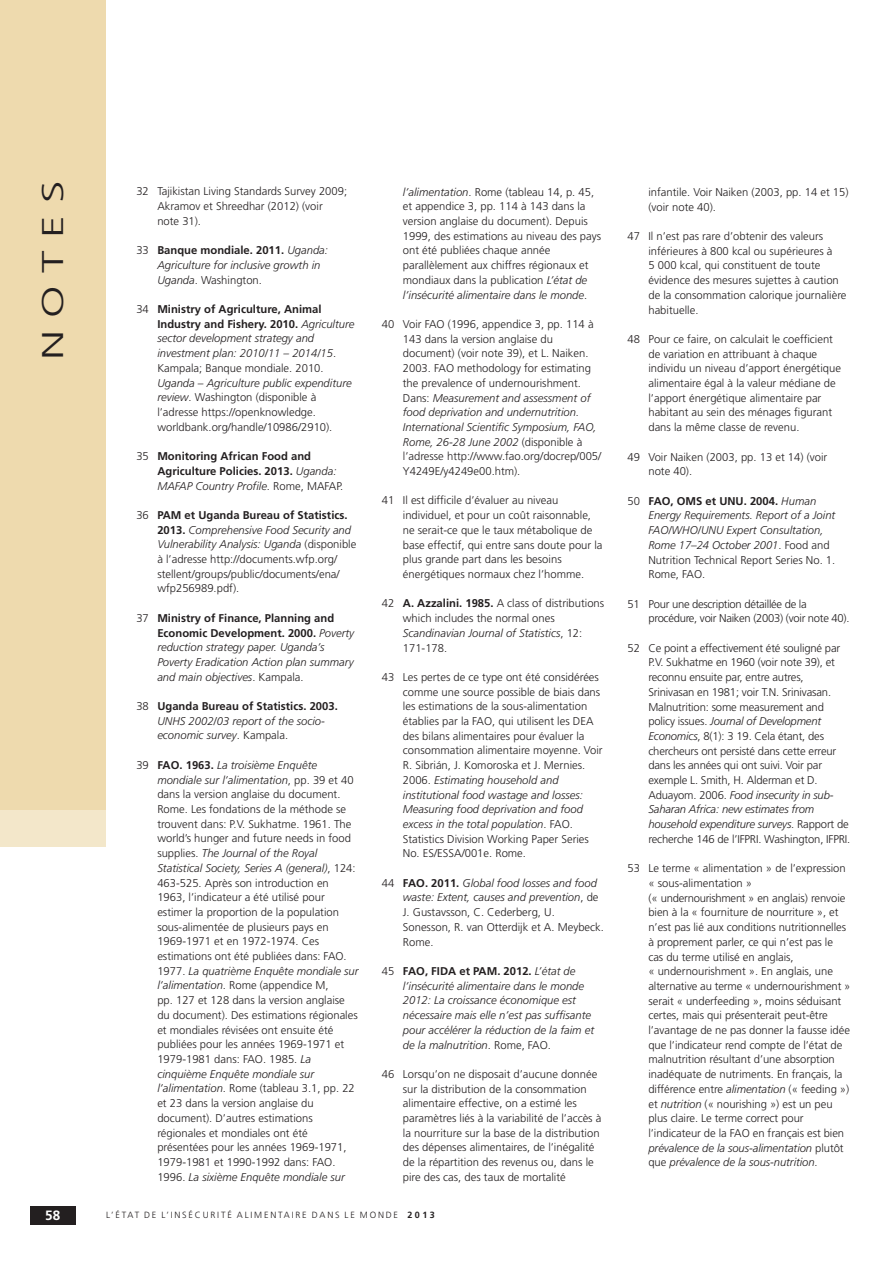
<style>
.page{position:relative;width:893px;height:1263px;background:#fff}
.page>*{position:absolute;margin:0;border:0;box-sizing:border-box;transform-origin:0 0}
.t1{font:300 30px "Frutiger LT Std";color:#231f20;scale:1.5 1}
.t2{font:700 13.5px "Frutiger LT Std";color:#fff}
.t3{font:300 11.25px/14.7px "Frutiger LT Std";color:#231f20}
.t4{font:italic 300 11.25px/14.7px "Frutiger LT Std";color:#231f20}
.t5{font:700 11.25px/14.7px "Frutiger LT Std";color:#231f20}
.t6{font:300 11.25px/14.7px "Frutiger LT Std";letter-spacing:-.025em;color:#231f20}
.t7{font:300 9px "Frutiger LT Std";letter-spacing:.2em;color:#231f20}
.s1{font-style:normal}
.s2{font-weight:700;font-style:normal}
.s3{font-style:italic}
.s4{font-weight:300}
.s5{font-weight:300;font-style:italic}
.s6{font-weight:700}
</style>
<div class="page">
<div style="left:0;top:0;width:105px;height:846px;background:#eedaae"></div>
<div style="left:0;top:810px;width:105px;height:36px;background:#f3e7ca"></div>
<div style="left:30px;top:1206px;width:45px;height:18px;background:#231f20"></div>
<h1 class="t1" style="left:36px;top:360px;width:122px;rotate:-90deg">N O T E S</h1>
<p class="t3" style="left:157px;top:184px;width:191px;text-indent:-21px">32 Tajikistan Living Standards Survey 2009;<br>Akramov et Shreedhar (2012) (voir note 31).</p>
<p class="t4" style="left:157px;top:243px;width:172px;text-indent:-21px"><span class="s1">33</span> <span class="s2">Banque mondiale. 2011.</span> Uganda:<br>Agriculture for inclusive growth in<br>Uganda<span class="s1">. Washington.</span></p>
<p class="t4" style="left:157px;top:302px;width:199px;text-indent:-21px"><span class="s1">34</span> <span class="s2">Ministry of Agriculture, Animal Industry and Fishery. 2010.</span> Agriculture sector development strategy and investment plan: 2010/11 – 2014/15<span class="s1">.<br>Kampala; Banque mondiale. 2010.</span></p>
<p class="t3" style="left:157px;top:375px;width:196px"><span class="s3">Uganda – Agriculture public expenditure review</span>. Washington (disponible à l’adresse https://openknowledge. worldbank.org/handle/10986/2910).</p>
<p class="t5" style="left:157px;top:449px;width:188px;text-indent:-21px"><span class="s4">35</span> Monitoring African Food and<br>Agriculture Policies. 2013. <span class="s5">Uganda:<br>MAFAP Country Profile</span><span class="s4">. Rome, MAFAP.</span></p>
<p class="t3" style="left:157px;top:508px;width:201px;text-indent:-21px">36 <span class="s6">PAM et Uganda Bureau of Statistics.<br>2013.</span> <span class="s3">Comprehensive Food Security and Vulnerability Analysis: Uganda</span> (disponible à l’adresse http://documents.wfp.org/ stellent/groups/public/documents/ena/ wfp256989.pdf).</p>
<p class="t4" style="left:157px;top:611px;width:198px;text-indent:-21px"><span class="s1">37</span> <span class="s2">Ministry of Finance, Planning and Economic Development. 2000.</span> Poverty reduction strategy paper. Uganda’s Poverty Eradication Action plan summary and main objectives<span class="s1">. Kampala.</span></p>
<p class="t4" style="left:157px;top:699px;width:182px;text-indent:-21px"><span class="s1">38</span> <span class="s2">Uganda Bureau of Statistics. 2003.<br></span>UNHS 2002/03 report of the socio&shy;economic survey<span class="s1">. Kampala.</span></p>
<p class="t3" style="left:157px;top:758px;width:203px;text-indent:-21px">39 <span class="s6">FAO. 1963.</span> <span class="s3">La troisième Enquête mondiale sur l’alimentation</span>, pp. 39 et 40 dans la version anglaise du document.<br>Rome. Les fondations de la méthode se trouvent dans: P.V. Sukhatme. 1961. The world’s hunger and future needs in food supplies. <span class="s3">The Journal of the Royal Statistical Society, Series A (general)</span>, 124:<br>463-525. Après son introduction en 1963, l’indicateur a été utilisé pour estimer la proportion de la population sous-alimentée de plusieurs pays en 1969-1971 et en 1972-1974. Ces estimations ont été publiées dans: FAO.<br>1977. <span class="s3">La quatrième Enquête mondiale sur l’alimentation</span>. Rome (appendice M,<br>pp. 127 et 128 dans la version anglaise du document). Des estimations régionales et mondiales révisées ont ensuite été publiées pour les années 1969-1971 et 1979-1981 dans: FAO. 1985. <span class="s3">La cinquième Enquête mondiale sur l’alimentation</span>. Rome (tableau 3.1, pp. 22 et 23 dans la version anglaise du document). D’autres estimations régionales et mondiales ont été présentées pour les années 1969-1971, 1979-1981 et 1990-1992 dans: FAO.<br>1996. <span class="s3">La sixième Enquête mondiale sur</span></p>
<p class="t3" style="left:403px;top:185px;width:200px"><span class="s3">l’alimentation</span>. Rome (tableau 14, p. 45, et appendice 3, pp. 114 à 143 dans la version anglaise du document). Depuis 1999, des estimations au niveau des pays ont été publiées chaque année parallèlement aux chiffres régionaux et mondiaux dans la publication <span class="s3">L’état de l’insécurité alimentaire dans le monde</span>.</p>
<p class="t3" style="left:403px;top:317px;width:200px;text-indent:-21px">40 Voir FAO (1996, appendice 3, pp. 114 à 143 dans la version anglaise du document) (voir note 39), et L. Naiken.<br>2003. FAO methodology for estimating the prevalence of undernourishment.<br>Dans: <span class="s3">Measurement and assessment of food deprivation and undernutrition.<br>International Scientific Symposium, FAO, Rome, 26-28 June 2002</span> (disponible à l’adresse http://www.fao.org/docrep/005/ Y4249E/y4249e00.htm).</p>
<p class="t3" style="left:403px;top:493px;width:201px;text-indent:-21px">41 Il est difficile d’évaluer au niveau individuel, et pour un coût raisonnable, ne serait-ce que le taux métabolique de base effectif, qui entre sans doute pour la plus grande part dans les besoins énergétiques normaux chez l’homme.</p>
<p class="t3" style="left:403px;top:596px;width:203px;text-indent:-21px">42 <span class="s6">A. Azzalini. 1985.</span> A class of distributions which includes the normal ones<br><span class="s3">Scandinavian Journal of Statistics</span>, 12:<br>171-178.</p>
<p class="t3" style="left:403px;top:670px;width:201px;text-indent:-21px">43 Les pertes de ce type ont été considérées comme une source possible de biais dans les estimations de la sous-alimentation établies par la FAO, qui utilisent les DEA des bilans alimentaires pour évaluer la consommation alimentaire moyenne. Voir R. Sibrián, J. Komoroska et J. Mernies.<br>2006. <span class="s3">Estimating household and institutional food wastage and losses:<br>Measuring food deprivation and food excess in the total population</span>. FAO.<br>Statistics Division Working Paper Series No. ES/ESSA/001e. Rome.</p>
<p class="t3" style="left:403px;top:876px;width:203px;text-indent:-21px">44 <span class="s6">FAO. 2011.</span> <span class="s3">Global food losses and food waste: Extent, causes and prevention</span>, de<br>J. Gustavsson, C. Cederberg, U.<br>Sonesson, R. van Otterdijk et A. Meybeck.<br>Rome.</p>
<p class="t4" style="left:403px;top:964px;width:193px;text-indent:-21px"><span class="s1">45</span> <span class="s2">FAO, FIDA et PAM. 2012.</span> L’état de l’insécurité alimentaire dans le monde 2012: La croissance économique est nécessaire mais elle n’est pas suffisante pour accélérer la réduction de la faim et de la malnutrition<span class="s1">. Rome, FAO.</span></p>
<p class="t3" style="left:403px;top:1067px;width:200px;text-indent:-21px">46 Lorsqu’on ne disposait d’aucune donnée sur la distribution de la consommation alimentaire effective, on a estimé les paramètres liés à la variabilité de l’accès à la nourriture sur la base de la distribution des dépenses alimentaires, de l’inégalité de la répartition des revenus ou, dans le pire des cas, des taux de mortalité</p>
<p class="t3" style="left:648px;top:185px;width:202px">infantile. Voir Naiken (2003, pp. 14 et 15) (voir note 40).</p>
<p class="t3" style="left:648px;top:229px;width:200px;text-indent:-21px">47 Il n’est pas rare d’obtenir des valeurs inférieures à 800 kcal ou supérieures à<br>5 000 kcal, qui constituent de toute évidence des mesures sujettes à caution de la consommation calorique journalière habituelle.</p>
<p class="t3" style="left:648px;top:332px;width:194px;text-indent:-21px">48 Pour ce faire, on calculait le coefficient de variation en attribuant à chaque individu un niveau d’apport énergétique alimentaire égal à la valeur médiane de l’apport énergétique alimentaire par habitant au sein des ménages figurant dans la même classe de revenu.</p>
<p class="t3" style="left:648px;top:449px;width:180px;text-indent:-21px">49 Voir Naiken (2003, pp. 13 et 14) (voir note 40).</p>
<p class="t4" style="left:648px;top:494px;width:188px;text-indent:-21px"><span class="s1">50</span> <span class="s2">FAO, OMS et UNU. 2004.</span> Human<br>Energy Requirements. Report of a Joint<br>FAO/WHO/UNU Expert Consultation,<br>Rome 17–24 October 2001<span class="s1">. Food and<br>Nutrition Technical Report Series No. 1.<br>Rome, FAO.</span></p>
<p class="t6" style="left:648px;top:596px;width:203px;text-indent:-21px">51 Pour une description détaillée de la procédure, voir Naiken (2003) (voir note 40).</p>
<p class="t3" style="left:648px;top:641px;width:203px;text-indent:-21px">52 Ce point a effectivement été souligné par P.V. Sukhatme en 1960 (voir note 39), et reconnu ensuite par, entre autres, Srinivasan en 1981; voir T.N. Srinivasan.<br>Malnutrition: some measurement and policy issues. <span class="s3">Journal of Development Economics</span>, 8(1): 3 19. Cela étant, des chercheurs ont persisté dans cette erreur dans les années qui ont suivi. Voir par exemple L. Smith, H. Alderman et D.<br>Aduayom. 2006. <span class="s3">Food insecurity in sub-Saharan Africa: new estimates from household expenditure surveys</span>. Rapport de recherche 146 de l’IFPRI. Washington, IFPRI.</p>
<p class="t3" style="left:648px;top:861px;width:204px;text-indent:-21px">53 Le terme « alimentation » de l’expression « sous-alimentation »<br>(« undernourishment » en anglais) renvoie bien à la « fourniture de nourriture », et n’est pas lié aux conditions nutritionnelles à proprement parler, ce qui n’est pas le cas du terme utilisé en anglais,<br>« undernourishment ». En anglais, une alternative au terme « undernourishment » serait « underfeeding », moins séduisant certes, mais qui présenterait peut-être l’avantage de ne pas donner la fausse idée que l’indicateur rend compte de l’état de malnutrition résultant d’une absorption inadéquate de nutriments. En français, la différence entre <span class="s3">alimentation</span> (« feeding ») et <span class="s3">nutrition</span> (« nourishing ») est un peu plus claire. Le terme correct pour l’indicateur de la FAO en français est bien <span class="s3">prévalence de la sous-alimentation</span> plutôt que <span class="s3">prévalence de la sous-nutrition</span>.</p>
<p class="t2" style="left:45px;top:1207px;width:17px">58</p>
<p class="t7" style="left:106px;top:1210px;width:330px">L’ÉTAT DE L’INSÉCURITÉ ALIMENTAIRE DANS LE MONDE <span class="s6">2 0 1 3</span></p>
</div>
